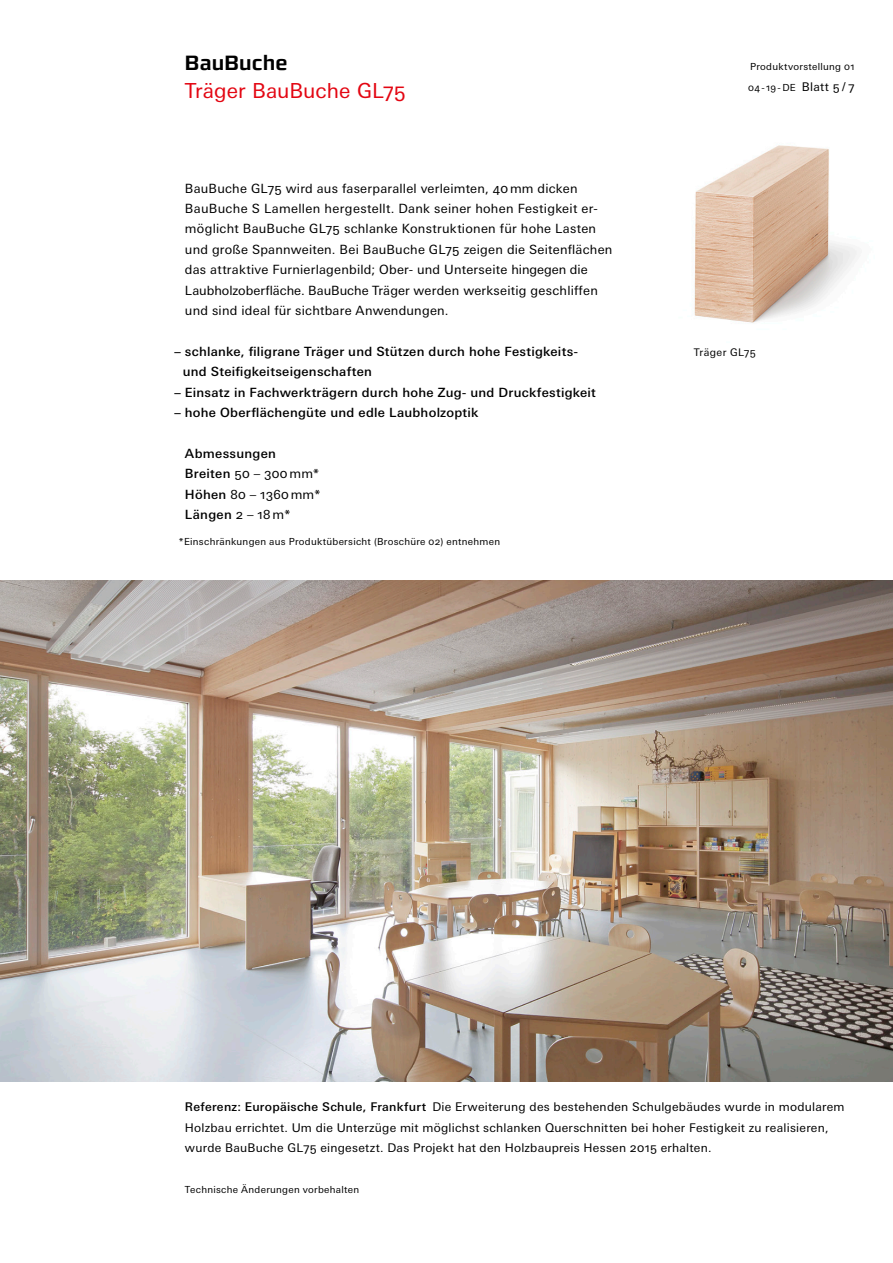
<style>
.page{position:relative;width:893px;height:1263px;background:#fff}
.page>*{position:absolute;margin:0;border:0;box-sizing:border-box;transform-origin:0 0}
.t1{font:20.7px "Univers Next W1 G";color:#e30612}
.t2{font:700 20.7px "Morgan Sans";letter-spacing:.005em;color:#000}
.t3{font:12.75px/20.4px "Univers Next W1 G";letter-spacing:.02em;color:#000}
.t4{font:500 12.75px/20.4px "Univers Next W1 G";letter-spacing:.02em;color:#000}
.t5{font:12px/20.4px "Univers Next W1 G";letter-spacing:.02em;color:#000}
.t6{font:10.5px "Univers Next W1 G";letter-spacing:.03em;color:#000}
.t7{font:9.75px/20.4px "Univers Next W1 G";letter-spacing:.03em;color:#000}
.s1{font-weight:400}
.s2{font-size:12px}
.s3{font-weight:500}
</style>
<div class="page">
<img style="left:694px;top:145px;width:163px;height:178px">
<img style="left:0;top:580px;width:893px;height:502px">
<h1 class="t2" style="left:185px;top:50px;width:104px">BauBuche</h1>
<h1 class="t1" style="left:185px;top:79px;width:222px">Träger BauBuche GL75</h1>
<p class="t3" style="left:185px;top:178px;width:429px">BauBuche GL75 wird aus faserparallel verleimten, 40mm dicken BauBuche S Lamellen hergestellt. Dank seiner hohen Festigkeit er&shy;möglicht BauBuche GL75 schlanke Konstruktionen für hohe Lasten und große Spannweiten. Bei BauBuche GL75 zeigen die Seitenflächen das attraktive Furnierlagenbild; Ober- und Unterseite hingegen die Laubholzoberfläche. BauBuche Träger werden werkseitig geschliffen und sind ideal für sichtbare Anwendungen.</p>
<p class="t4" style="left:183px;top:341px;width:397px;text-indent:-9px">– schlanke, filigrane Träger und Stützen durch hohe Festigkeits&shy;und Steifigkeitseigenschaften</p>
<p class="t4" style="left:174px;top:382px;width:423px">– Einsatz in Fachwerkträgern durch hohe Zug- und Druckfestigkeit</p>
<p class="t4" style="left:174px;top:402px;width:305px">– hohe Oberflächengüte und edle Laubholzoptik</p>
<p class="t4" style="left:185px;top:443px;width:138px">Abmessungen<br>Breiten <span class="s1">50 – 300mm*<br></span>Höhen <span class="s1">80 – 1360mm*<br></span>Längen <span class="s1">2 – 18m*</span></p>
<p class="t7" style="left:179px;top:531px;width:323px">*Einschränkungen aus Produktübersicht (Broschüre 02) entnehmen</p>
<p class="t7" style="left:748px;top:57px;width:108px">Produktvorstellung 01<br>04-19-DE <span class="s2">Blatt 5 / 7</span></p>
<p class="t6" style="left:694px;top:346px;width:63px">Träger GL75</p>
<p class="t5" style="left:185px;top:1097px;width:661px"><span class="s3">Referenz: Europäische Schule, Frankfurt</span> Die Erweiterung des bestehenden Schulgebäudes wurde in modularem<br>Holzbau errichtet. Um die Unterzüge mit möglichst schlanken Querschnitten bei hoher Festigkeit zu realisieren, wurde BauBuche GL75 eingesetzt. Das Projekt hat den Holzbaupreis Hessen 2015 erhalten.</p>
<p class="t7" style="left:185px;top:1179px;width:176px">Technische Änderungen vorbehalten</p>
</div>
